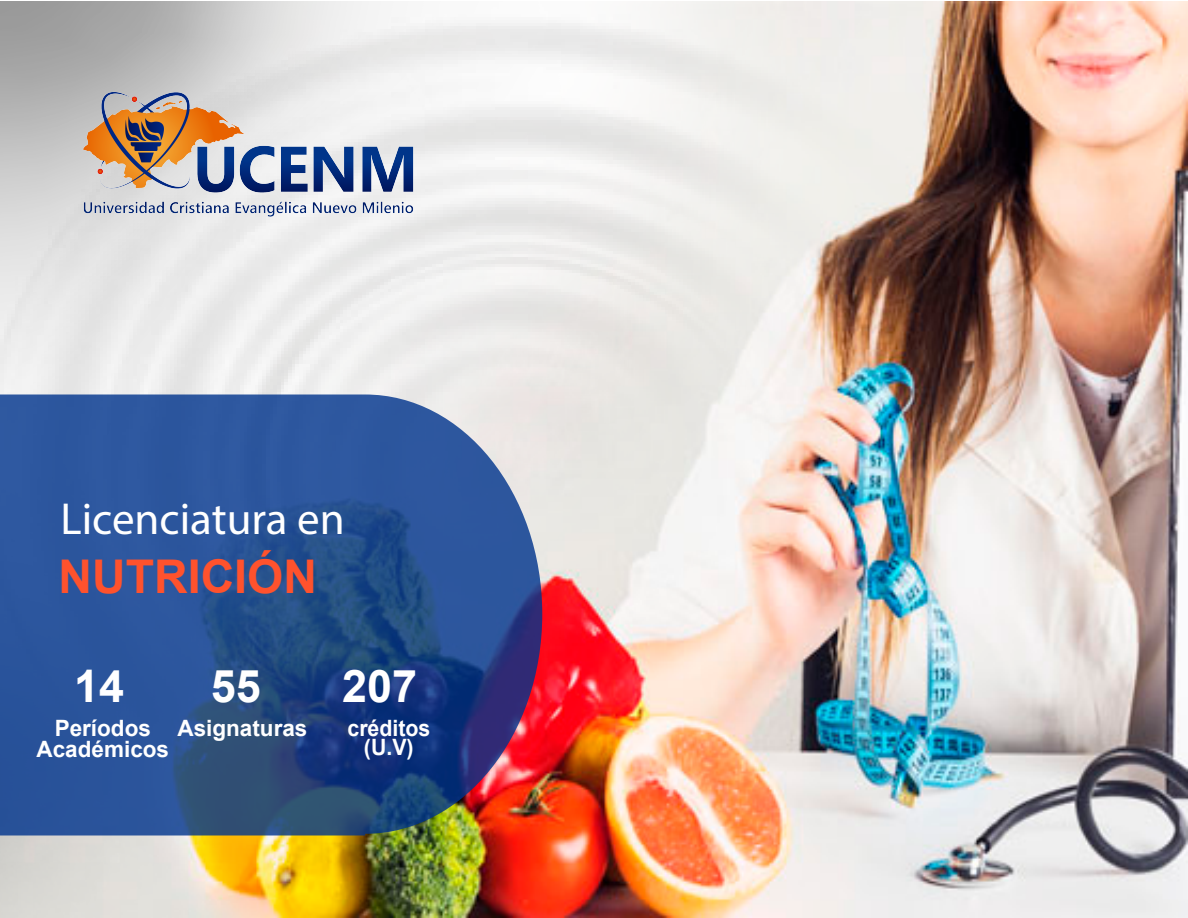
<style>
.page{position:relative;width:1188px;height:918px;background:#fff}
.page>*{position:absolute;margin:0;border:0;box-sizing:border-box;transform-origin:0 0}
.t1{font:700 46.5px "Arial";color:#ff522d}
.t2{font:45px "Myriad Pro";color:#fff}
.t3{font:700 45px "Arial";color:#fff}
.t4{font:700 22.5px/21px "Arial";color:#fff;text-align:center}
.t5{font:700 22.5px/19.5px "Arial";color:#fff;text-align:center;scale:.95 1}
</style>
<div class="page">
<img style="left:1px;top:2px;width:1186px;height:916px">
<img style="left:76px;top:69px;width:343px;height:169px">
<svg style="left:1px;top:394px;width:541px;height:441px;background:#355490"></svg>
<h2 class="t2" style="left:60px;top:492px;width:286px">Licenciatura en</h2>
<h1 class="t1" style="left:59px;top:544px;width:260px">NUTRICIÓN</h1>
<h2 class="t3" style="left:74px;top:654px;width:52px">14</h2>
<p class="t4" style="left:37px;top:718px;width:134px">Períodos<br>Académicos</p>
<h2 class="t3" style="left:211px;top:654px;width:52px">55</h2>
<p class="t4" style="left:177px;top:718px;width:132px">Asignaturas</p>
<h2 class="t3" style="left:342px;top:654px;width:77px">207</h2>
<p class="t5" style="left:347px;top:718px;width:89px">créditos (U.V)</p>
</div>
